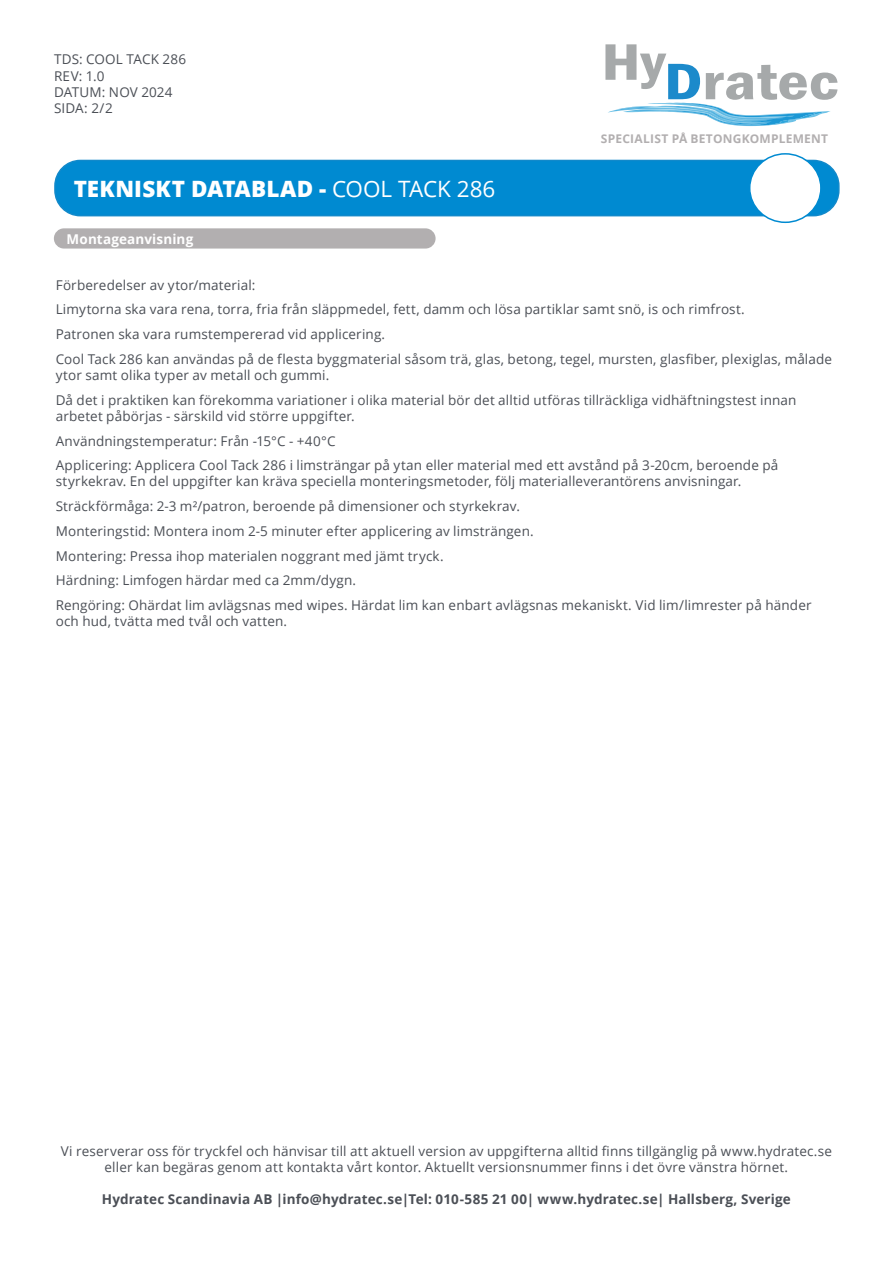
<style>
.page{position:relative;width:893px;height:1263px;background:#fff}
.page>*{position:absolute;margin:0;border:0;box-sizing:border-box;transform-origin:0 0}
.TDS_bold{font:800 22.5px "Open Sans";letter-spacing:.01em;color:#fff}
.Text{font:13.5px/16.2px "Open Sans";letter-spacing:.01em;color:#4b4f56}
.Text-2{font:700 13.5px "Open Sans";letter-spacing:.01em;color:#4b4f56}
.Under_rubrik{font:700 13.5px "Open Sans";letter-spacing:.01em;color:#fff}
.Text-3{font:700 12px "Open Sans";letter-spacing:.02em;color:#b2afb0}
.s1{font-weight:400}
</style>
<div class="page">
<div style="left:55px;top:160px;width:784px;height:56px;background:#008ad1;border-radius:25px"></div>
<div style="left:54px;top:160px;width:786px;height:56px;border:2px solid #1289ca;border-radius:25px"></div>
<div style="left:750px;top:154px;width:71px;height:68px;background:#fff;border-radius:50%"></div>
<div style="left:749px;top:153px;width:73px;height:70px;border:2px solid #008ad1;border-radius:50%"></div>
<div style="left:54px;top:228px;width:382px;height:21px;background:#b2afb0;border-radius:10px"></div>
<svg style="left:605px;top:44px;width:232px;height:82px"></svg>
<p class="Text" style="left:54px;top:51px;width:134px">TDS: COOL TACK 286</p>
<p class="Text" style="left:54px;top:67px;width:52px">REV: 1.0</p>
<p class="Text" style="left:54px;top:83px;width:120px">DATUM: NOV 2024</p>
<p class="Text" style="left:54px;top:100px;width:60px">SIDA: 2/2</p>
<p class="TDS_bold" style="left:74px;top:172px;width:423px">TEKNISKT DATABLAD - <span class="s1">COOL TACK 286</span></p>
<p class="Under_rubrik" style="left:67px;top:229px;width:128px">Montageanvisning</p>
<p class="Text-3" style="left:601px;top:130px;width:229px">SPECIALIST PÅ BETONGKOMPLEMENT</p>
<p class="Text" style="left:56px;top:276px;width:201px">Förberedelser av ytor/material:</p>
<p class="Text" style="left:56px;top:301px;width:691px">Limytorna ska vara rena, torra, fria från släppmedel, fett, damm och lösa partiklar samt snö, is och rimfrost.</p>
<p class="Text" style="left:56px;top:326px;width:331px">Patronen ska vara rumstempererad vid applicering.</p>
<p class="Text" style="left:56px;top:350px;width:778px">Cool Tack 286 kan användas på de flesta byggmaterial såsom trä, glas, betong, tegel, mursten, glasfiber, plexiglas, målade ytor samt olika typer av metall och gummi.</p>
<p class="Text" style="left:56px;top:391px;width:742px">Då det i praktiken kan förekomma variationer i olika material bör det alltid utföras tillräckliga vidhäftningstest innan arbetet påbörjas - särskild vid större uppgifter.</p>
<p class="Text" style="left:56px;top:432px;width:281px">Användningstemperatur: Från -15°C - +40°C</p>
<p class="Text" style="left:56px;top:457px;width:724px">Applicering: Applicera Cool Tack 286 i limsträngar på ytan eller material med ett avstånd på 3-20cm, beroende på styrkekrav. En del uppgifter kan kräva speciella monteringsmetoder, följ materialleverantörens anvisningar.</p>
<p class="Text" style="left:56px;top:498px;width:466px">Sträckförmåga: 2-3 m²/patron, beroende på dimensioner och styrkekrav.</p>
<p class="Text" style="left:56px;top:522px;width:480px">Monteringstid: Montera inom 2-5 minuter efter applicering av limsträngen.</p>
<p class="Text" style="left:56px;top:547px;width:389px">Montering: Pressa ihop materialen noggrant med jämt tryck.</p>
<p class="Text" style="left:56px;top:572px;width:302px">Härdning: Limfogen härdar med ca 2mm/dygn.</p>
<p class="Text" style="left:56px;top:597px;width:757px">Rengöring: Ohärdat lim avlägsnas med wipes. Härdat lim kan enbart avlägsnas mekaniskt. Vid lim/limrester på händer och hud, tvätta med tvål och vatten.</p>
<p class="Text" style="left:61px;top:1142px;width:773px;text-align:center">Vi reserverar oss för tryckfel och hänvisar till att aktuell version av uppgifterna alltid finns tillgänglig på www.hydratec.se eller kan begäras genom att kontakta vårt kontor. Aktuellt versionsnummer finns i det övre vänstra hörnet.</p>
<p class="Text-2" style="left:102px;top:1190px;width:690px">Hydratec Scandinavia AB |info@hydratec.se|Tel: 010-585 21 00| www.hydratec.se| Hallsberg, Sverige</p>
</div>
